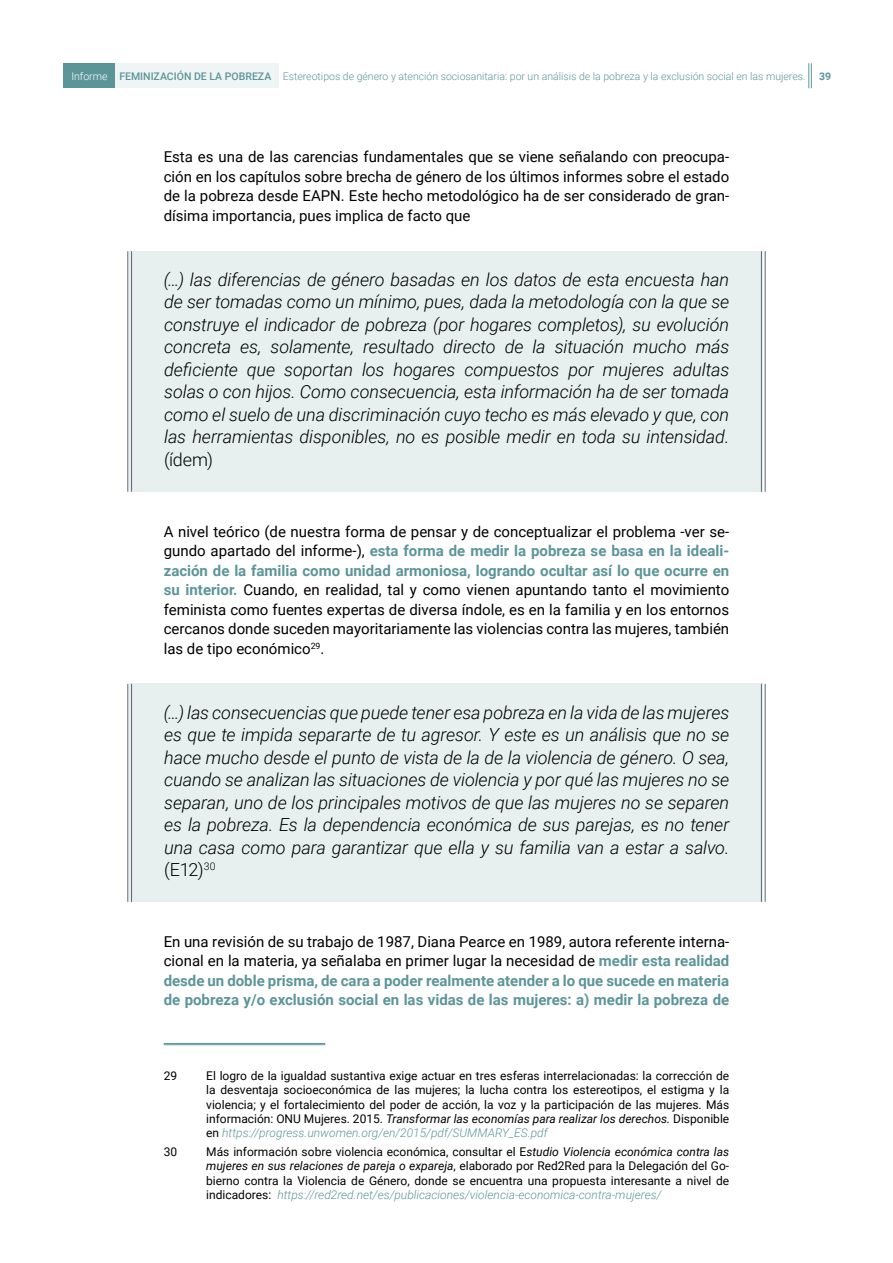
<style>
.page{position:relative;width:893px;height:1263px;background:#fff}
.page>*{position:absolute;margin:0;border:0;box-sizing:border-box;transform-origin:0 0}
.t1{font:italic 300 18px/22.5px "Roboto";letter-spacing:-.005em;color:#000;text-align:justify}
.t2{font:300 18px "Roboto";color:#000}
.t3{font:15px/19.5px "Roboto";color:#000;text-align:justify}
.t4{font:700 15px/19.5px "Roboto";color:#5c9598;text-align:justify}
.t5{font:12px/14.4px "Roboto";color:#000;text-align:justify}
.t6{font:300 10.5px "Roboto";color:#5c9598}
.t7{font:700 10.5px "Roboto";color:#5c9598}
.s1{color:#fff}
.s2{font-weight:500}
.s3{font-weight:700;color:#5c9598}
.s4{font-style:normal}
.s5{font-weight:400;color:#000}
.s6{font-style:italic}
.s7{font-weight:300;font-style:italic;color:#5c9598}
</style>
<div class="page">
<div style="left:64px;top:63px;width:51px;height:25px;background:#5c9598"></div>
<div style="left:115px;top:63px;width:164px;height:25px;background:#eff4f5"></div>
<svg style="left:808px;top:63px;width:4px;height:25px"></svg>
<div style="left:130px;top:251px;width:633px;height:241px;background:#e7efef"></div>
<hr style="left:127px;top:251px;width:1px;height:241px;background:#586575">
<hr style="left:131px;top:251px;width:1px;height:241px;background:#586575">
<hr style="left:765px;top:251px;width:1px;height:241px;background:#586575">
<hr style="left:761px;top:251px;width:1px;height:241px;background:#586575">
<div style="left:130px;top:684px;width:633px;height:218px;background:#e7efef"></div>
<hr style="left:127px;top:684px;width:1px;height:218px;background:#586575">
<hr style="left:131px;top:684px;width:1px;height:218px;background:#586575">
<hr style="left:765px;top:684px;width:1px;height:218px;background:#586575">
<hr style="left:761px;top:684px;width:1px;height:218px;background:#586575">
<hr style="left:164px;top:1043px;width:161px;height:1px;background:#5c9598">
<hr style="left:164px;top:1044px;width:161px;height:1px;background:#5c9598">
<p class="t6" style="left:71px;top:69px;width:736px"><span class="s1">Informe</span> <span class="s2">FEMINIZACIÓN DE LA POBREZA</span> Estereotipos de género y atención sociosanitaria: por un análisis de la pobreza y la exclusión social en las mujeres.</p>
<p class="t7" style="left:819px;top:69px;width:14px">39</p>
<p class="t3" style="left:164px;top:147px;width:567px">Esta es una de las carencias fundamentales que se viene señalando con preocupa&shy;ción en los capítulos sobre brecha de género de los últimos informes sobre el estado de la pobreza desde EAPN. Este hecho metodológico ha de ser considerado de gran&shy;dísima importancia, pues implica de facto que</p>
<p class="t1" style="left:164px;top:268px;width:567px">(…) las diferencias de género basadas en los datos de esta encuesta han de ser tomadas como un mínimo, pues, dada la metodología con la que se construye el indicador de pobreza (por hogares completos), su evolución concreta es, solamente, resultado directo de la situación mucho más deficiente que soportan los hogares compuestos por mujeres adultas solas o con hijos. Como consecuencia, esta información ha de ser tomada como el suelo de una discriminación cuyo techo es más elevado y que, con las herramientas disponibles, no es posible medir en toda su intensidad.</p>
<p class="t2" style="left:164px;top:447px;width:50px">(ídem)</p>
<p class="t3" style="left:164px;top:521px;width:567px">A nivel teórico (de nuestra forma de pensar y de conceptualizar el problema -ver se&shy;gundo apartado del informe-), <span class="s3">esta forma de medir la pobreza se basa en la ideali&shy;zación de la familia como unidad armoniosa, logrando ocultar así lo que ocurre en su interior.</span> Cuando, en realidad, tal y como vienen apuntando tanto el movimiento feminista como fuentes expertas de diversa índole, es en la familia y en los entornos cercanos donde suceden mayoritariamente las violencias contra las mujeres, también las de tipo económico<sup>29</sup>.</p>
<p class="t1" style="left:164px;top:700px;width:567px">(…) las consecuencias que puede tener esa pobreza en la vida de las mujeres es que te impida separarte de tu agresor. Y este es un análisis que no se hace mucho desde el punto de vista de la de la violencia de género. O sea, cuando se analizan las situaciones de violencia y por qué las mujeres no se separan, uno de los principales motivos de que las mujeres no se separen es la pobreza. Es la dependencia económica de sus parejas, es no tener una casa como para garantizar que ella y su familia van a estar a salvo. <span class="s4">(E12)</span><sup>30</sup></p>
<p class="t4" style="left:164px;top:931px;width:567px"><span class="s5">En una revisión de su trabajo de 1987, Diana Pearce en 1989, autora referente interna&shy;cional en la materia, ya señalaba en primer lugar la necesidad de</span> medir esta realidad desde un doble prisma, de cara a poder realmente atender a lo que sucede en materia de pobreza y/o exclusión social en las vidas de las mujeres: a) medir la pobreza de</p>
<p class="t5" style="left:164px;top:1068px;width:15px">29</p>
<p class="t5" style="left:206px;top:1068px;width:525px">El logro de la igualdad sustantiva exige actuar en tres esferas interrelacionadas: la corrección de la desventaja socioeconómica de las mujeres; la lucha contra los estereotipos, el estigma y la violencia; y el fortalecimiento del poder de acción, la voz y la participación de las mujeres. Más información: ONU Mujeres. 2015. <span class="s6">Transformar las economías para realizar los derechos.</span> Disponible en <span class="s7">https://progress.unwomen.org/en/2015/pdf/SUMMARY_ES.pdf</span></p>
<p class="t5" style="left:164px;top:1144px;width:15px">30</p>
<p class="t5" style="left:206px;top:1144px;width:525px">Más información sobre violencia económica, consultar el E<span class="s6">studio Violencia económica contra las mujeres en sus relaciones de pareja o expareja</span>, elaborado por Red2Red para la Delegación del Go&shy;bierno contra la Violencia de Género, donde se encuentra una propuesta interesante a nivel de indicadores: <span class="s7">https://red2red.net/es/publicaciones/violencia-economica-contra-mujeres/</span></p>
</div>
